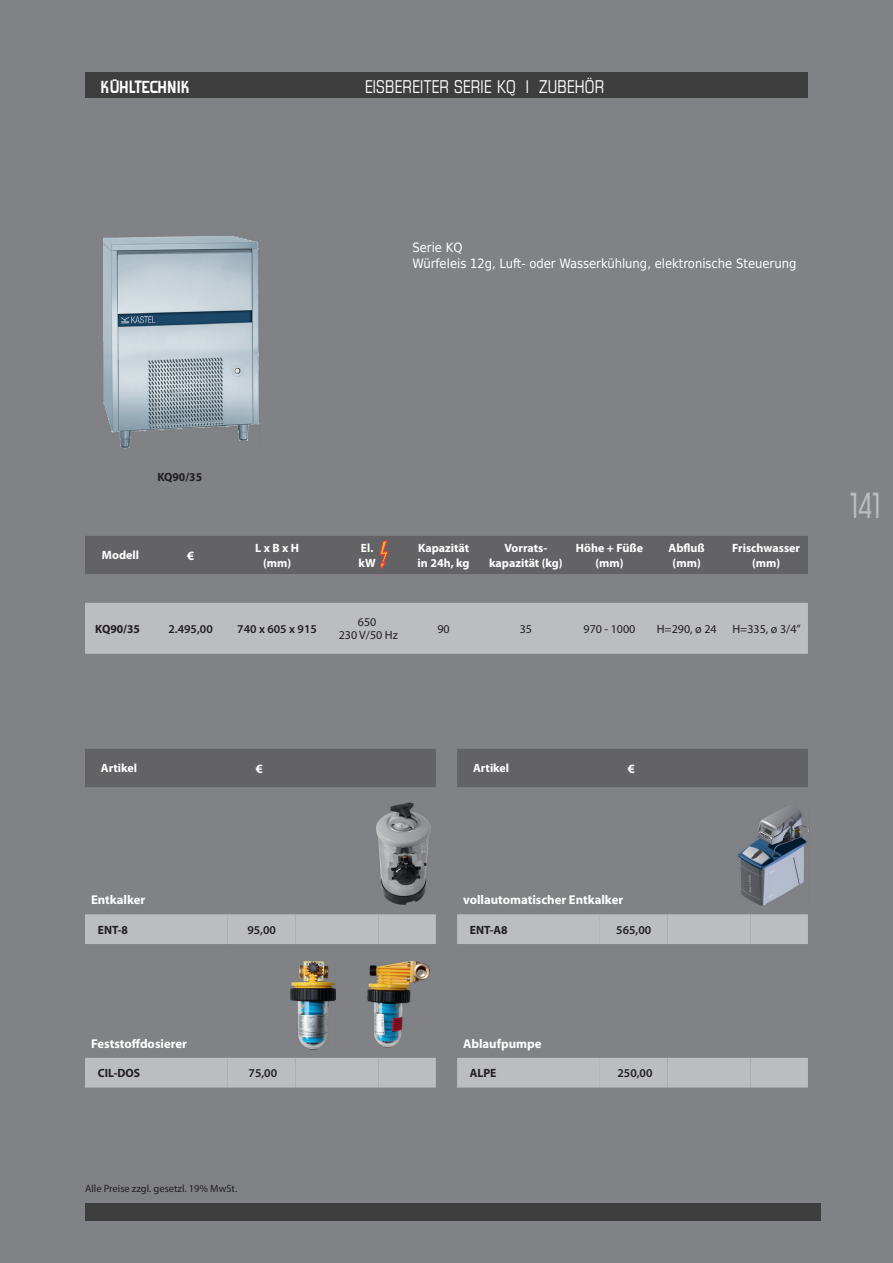
<style>
.page{position:relative;width:893px;height:1263px;background:#808285}
.page>*{position:absolute;margin:0;border:0;box-sizing:border-box;transform-origin:0 0}
.t1{font:36px "Forgotten Futurist Rg";color:#bcbdc0;scale:.8 1}
.t2{font:700 19.95px "Forgotten Futurist";color:#fff}
.t3{font:17.7px "MK Sans Tall X";letter-spacing:.02em;color:#fff;scale:.95 1}
.t4{font:12.9px/15.5px "DejaVu LGC Sans Condensed";color:#fff}
.t5{font:700 12.75px "Myriad Pro";color:#fff}
.t6{font:700 12px/14.4px "Myriad Pro";color:#fff;text-align:center}
.t7{font:12px/12.8px "Myriad Pro";color:#231f20;text-align:center}
.t8{font:600 12px "Myriad Pro";color:#231f20}
.t9{font:700 12px "Myriad Pro";color:#231f20}
.t10{font:700 12px/14.4px "Myriad Pro";color:#fff;scale:.95 1}
.t11{font:10.5px "Myriad Pro";color:#231f20}
</style>
<div class="page">
<div style="left:98px;top:1203px;width:723px;height:17px;background:#3e3e3f"></div>
<div style="left:85px;top:72px;width:723px;height:26px;background:#3e3e3f"></div>
<div style="left:85px;top:536px;width:723px;height:38px;background:#636366"></div>
<div style="left:85px;top:603px;width:723px;height:51px;background:#bcbdc0"></div>
<img style="left:103px;top:236px;width:157px;height:212px">
<div style="left:85px;top:749px;width:351px;height:38px;background:#636366"></div>
<div style="left:457px;top:749px;width:351px;height:38px;background:#636366"></div>
<div style="left:85px;top:914px;width:351px;height:30px;background:#bcbdc0"></div>
<div style="left:457px;top:914px;width:351px;height:30px;background:#bcbdc0"></div>
<div style="left:85px;top:1058px;width:351px;height:29px;background:#bcbdc0"></div>
<div style="left:457px;top:1058px;width:351px;height:29px;background:#bcbdc0"></div>
<img style="left:291px;top:961px;width:44px;height:88px">
<img style="left:367px;top:961px;width:62px;height:86px">
<img style="left:376px;top:803px;width:54px;height:102px">
<img style="left:738px;top:807px;width:71px;height:98px">
<h2 class="t2" style="left:100px;top:78px;width:91px">KÜHLTECHNIK</h2>
<h3 class="t3" style="left:365px;top:75px;width:253px">EISBEREITER SERIE KQ I ZUBEHÖR</h3>
<p class="t4" style="left:412px;top:240px;width:385px">Serie KQ<br>Würfeleis 12g, Luft- oder Wasserkühlung, elektronische Steuerung</p>
<p class="t9" style="left:157px;top:469px;width:46px">KQ90/35</p>
<p class="t6" style="left:102px;top:548px;width:39px">Modell</p>
<p class="t5" style="left:187px;top:547px;width:9px">€</p>
<p class="t6" style="left:255px;top:541px;width:45px">L x B x H (mm)</p>
<p class="t10" style="left:359px;top:541px;width:20px">El. kW</p>
<p class="t6" style="left:418px;top:541px;width:53px;text-align:left">Kapazität in 24h, kg</p>
<p class="t6" style="left:489px;top:541px;width:75px">Vorrats&shy;kapazität (kg)</p>
<p class="t6" style="left:576px;top:541px;width:69px">Höhe + Füße (mm)</p>
<p class="t6" style="left:669px;top:541px;width:38px">Abfluß (mm)</p>
<p class="t6" style="left:732px;top:541px;width:70px">Frischwasser (mm)</p>
<p class="t9" style="left:95px;top:621px;width:46px">KQ90/35</p>
<p class="t8" style="left:169px;top:621px;width:46px">2.495,00</p>
<p class="t8" style="left:237px;top:621px;width:81px">740 x 605 x 915</p>
<p class="t7" style="left:339px;top:616px;width:61px">650<br>230 V/50 Hz</p>
<p class="t7" style="left:437px;top:622px;width:14px">90</p>
<p class="t7" style="left:520px;top:622px;width:14px">35</p>
<p class="t7" style="left:584px;top:622px;width:53px">970 - 1000</p>
<p class="t7" style="left:657px;top:622px;width:61px">H=290, ø 24</p>
<p class="t7" style="left:732px;top:622px;width:70px">H=335, ø 3/4”</p>
<p class="t6" style="left:101px;top:761px;width:38px">Artikel</p>
<p class="t5" style="left:256px;top:760px;width:9px">€</p>
<p class="t6" style="left:473px;top:761px;width:38px">Artikel</p>
<p class="t5" style="left:628px;top:760px;width:9px">€</p>
<p class="t5" style="left:91px;top:892px;width:56px">Entkalker</p>
<p class="t9" style="left:98px;top:922px;width:32px">ENT-8</p>
<p class="t8" style="left:247px;top:922px;width:30px">95,00</p>
<p class="t5" style="left:91px;top:1035px;width:98px">Feststoffdosierer</p>
<p class="t9" style="left:98px;top:1065px;width:44px">CIL-DOS</p>
<p class="t8" style="left:249px;top:1065px;width:30px">75,00</p>
<p class="t11" style="left:85px;top:1182px;width:154px">Alle Preise zzgl. gesetzl. 19% MwSt.</p>
<p class="t5" style="left:463px;top:892px;width:162px">vollautomatischer Entkalker</p>
<p class="t9" style="left:470px;top:922px;width:39px">ENT-A8</p>
<p class="t8" style="left:616px;top:922px;width:36px">565,00</p>
<p class="t5" style="left:463px;top:1035px;width:80px">Ablaufpumpe</p>
<p class="t9" style="left:470px;top:1065px;width:28px">ALPE</p>
<p class="t8" style="left:617px;top:1065px;width:36px">250,00</p>
<h1 class="t1" style="left:850px;top:483px;width:39px">141</h1>
</div>
